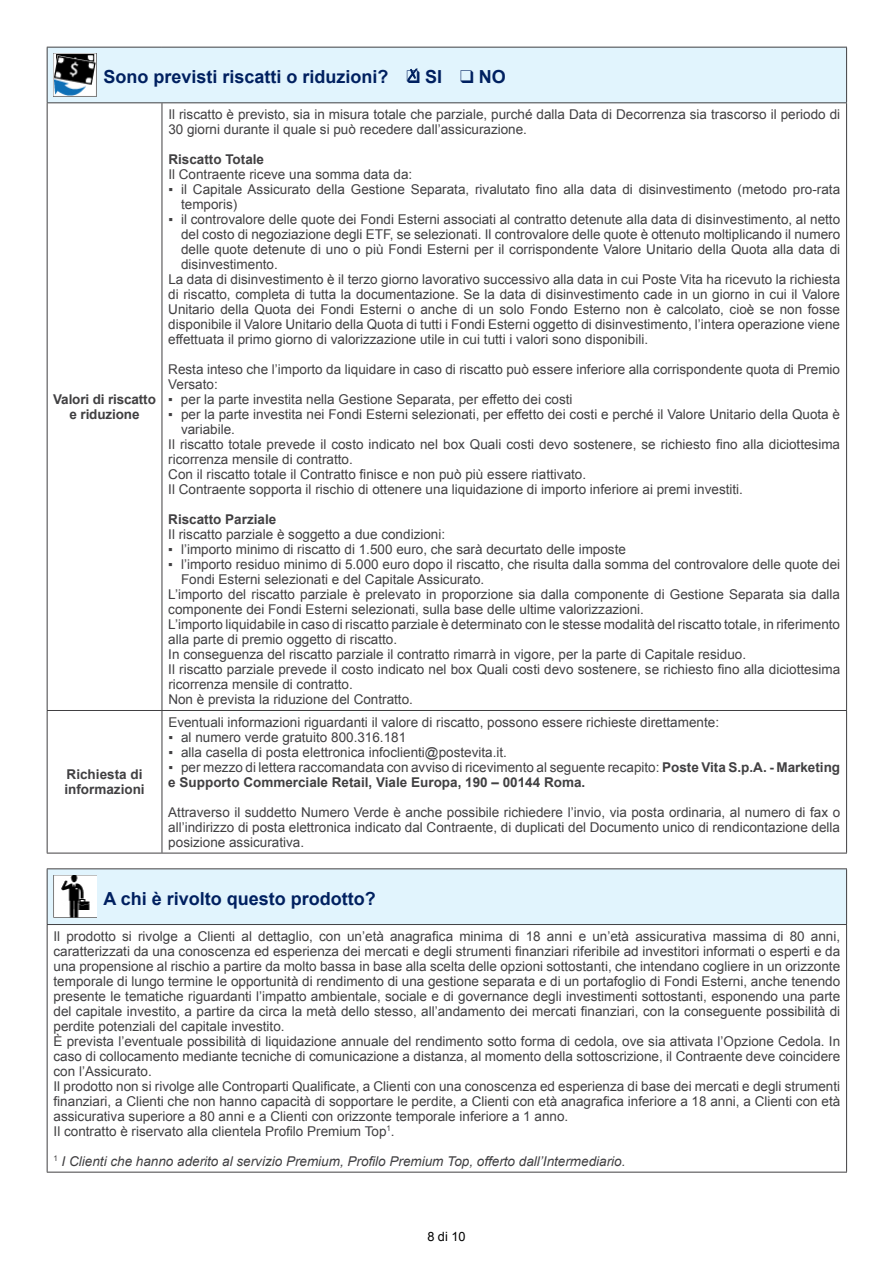
<style>
.page{position:relative;width:893px;height:1263px;background:#fff}
.page>*{position:absolute;margin:0;border:0;box-sizing:border-box;transform-origin:0 0}
.t1{font:700 18px "Arial";color:#002060}
.t2{font:13.5px/15px "Arial";color:#414042}
.t3{font:700 13.5px/15px "Arial";color:#414042}
.t4{font:italic 13.5px "Arial";color:#414042}
.t5{font:12.75px "Arial";color:#000}
.s1{font-weight:400}
</style>
<div class="page">
<div style="left:47px;top:47px;width:800px;height:56px;background:#e1f4fd"></div>
<hr style="left:47px;top:47px;width:115px;height:1px;background:#414042">
<hr style="left:47px;top:48px;width:1px;height:54px;background:#414042">
<hr style="left:162px;top:47px;width:685px;height:1px;background:#414042">
<hr style="left:846px;top:48px;width:1px;height:54px;background:#414042">
<hr style="left:47px;top:103px;width:1px;height:607px;background:#414042">
<hr style="left:47px;top:102px;width:115px;height:1px;background:#414042">
<hr style="left:162px;top:103px;width:1px;height:607px;background:#414042">
<hr style="left:162px;top:102px;width:685px;height:1px;background:#414042">
<hr style="left:846px;top:103px;width:1px;height:607px;background:#414042">
<hr style="left:47px;top:711px;width:1px;height:142px;background:#414042">
<hr style="left:47px;top:710px;width:115px;height:1px;background:#414042">
<hr style="left:47px;top:853px;width:115px;height:1px;background:#414042">
<hr style="left:162px;top:711px;width:1px;height:142px;background:#414042">
<hr style="left:162px;top:710px;width:685px;height:1px;background:#414042">
<hr style="left:846px;top:711px;width:1px;height:142px;background:#414042">
<hr style="left:162px;top:853px;width:685px;height:1px;background:#414042">
<img style="left:54px;top:54px;width:42px;height:42px">
<div style="left:47px;top:869px;width:800px;height:55px;background:#e1f4fd"></div>
<hr style="left:47px;top:868px;width:800px;height:1px;background:#414042">
<hr style="left:47px;top:869px;width:1px;height:55px;background:#414042">
<hr style="left:846px;top:869px;width:1px;height:55px;background:#414042">
<hr style="left:47px;top:924px;width:800px;height:1px;background:#414042">
<hr style="left:47px;top:925px;width:1px;height:247px;background:#414042">
<hr style="left:846px;top:925px;width:1px;height:247px;background:#414042">
<hr style="left:47px;top:1172px;width:800px;height:1px;background:#414042">
<img style="left:54px;top:875px;width:42px;height:43px">
<svg style="left:407px;top:68px;width:11px;height:13px"></svg>
<h1 class="t1" style="left:104px;top:65px;width:404px">Sono previsti riscatti o riduzioni? ❑ SI ❑ NO</h1>
<p class="t3" style="left:53px;top:392px;width:104px;text-align:center">Valori di riscatto e riduzione</p>
<p class="t3" style="left:64px;top:767px;width:82px">Richiesta di informazioni</p>
<p class="t2" style="left:168px;top:107px;width:673px">Il riscatto è previsto, sia in misura totale che parziale, purché dalla Data di Decorrenza sia trascorso il periodo di<br>30 giorni durante il quale si può recedere dall’assicurazione.</p>
<p class="t3" style="left:168px;top:152px;width:97px">Riscatto Totale</p>
<p class="t2" style="left:168px;top:167px;width:245px">Il Contraente riceve una somma data da:</p>
<p class="t2" style="left:181px;top:182px;width:661px;text-indent:-13px">▪ il Capitale Assicurato della Gestione Separata, rivalutato fino alla data di disinvestimento (metodo pro-rata temporis)</p>
<p class="t2" style="left:168px;top:212px;width:673px">▪ il controvalore delle quote dei Fondi Esterni associati al contratto detenute alla data di disinvestimento, al netto</p>
<p class="t2" style="left:181px;top:227px;width:661px">del costo di negoziazione degli ETF, se selezionati. Il controvalore delle quote è ottenuto moltiplicando il numero</p>
<p class="t2" style="left:181px;top:242px;width:661px">delle quote detenute di uno o più Fondi Esterni per il corrispondente Valore Unitario della Quota alla data di</p>
<p class="t2" style="left:181px;top:257px;width:98px">disinvestimento.</p>
<p class="t2" style="left:168px;top:272px;width:673px">La data di disinvestimento è il terzo giorno lavorativo successivo alla data in cui Poste Vita ha ricevuto la richiesta</p>
<p class="t2" style="left:168px;top:287px;width:673px">di riscatto, completa di tutta la documentazione. Se la data di disinvestimento cade in un giorno in cui il Valore</p>
<p class="t2" style="left:168px;top:302px;width:673px">Unitario della Quota dei Fondi Esterni o anche di un solo Fondo Esterno non è calcolato, cioè se non fosse</p>
<p class="t2" style="left:168px;top:317px;width:673px">disponibile il Valore Unitario della Quota di tutti i Fondi Esterni oggetto di disinvestimento, l’intera operazione viene</p>
<p class="t2" style="left:168px;top:332px;width:481px">effettuata il primo giorno di valorizzazione utile in cui tutti i valori sono disponibili.</p>
<p class="t2" style="left:168px;top:362px;width:673px">Resta inteso che l’importo da liquidare in caso di riscatto può essere inferiore alla corrispondente quota di Premio<br>Versato:</p>
<p class="t2" style="left:168px;top:392px;width:406px">▪ per la parte investita nella Gestione Separata, per effetto dei costi</p>
<p class="t2" style="left:168px;top:407px;width:673px">▪ per la parte investita nei Fondi Esterni selezionati, per effetto dei costi e perché il Valore Unitario della Quota è</p>
<p class="t2" style="left:181px;top:422px;width:56px">variabile.</p>
<p class="t2" style="left:168px;top:437px;width:673px">Il riscatto totale prevede il costo indicato nel box Quali costi devo sostenere, se richiesto fino alla diciottesima</p>
<p class="t2" style="left:168px;top:452px;width:186px">ricorrenza mensile di contratto.</p>
<p class="t2" style="left:168px;top:467px;width:419px">Con il riscatto totale il Contratto finisce e non può più essere riattivato.</p>
<p class="t2" style="left:168px;top:482px;width:576px">Il Contraente sopporta il rischio di ottenere una liquidazione di importo inferiore ai premi investiti.</p>
<p class="t3" style="left:168px;top:512px;width:110px">Riscatto Parziale</p>
<p class="t2" style="left:168px;top:527px;width:278px">Il riscatto parziale è soggetto a due condizioni:</p>
<p class="t2" style="left:168px;top:542px;width:459px">▪ l’importo minimo di riscatto di 1.500 euro, che sarà decurtato delle imposte</p>
<p class="t2" style="left:168px;top:557px;width:673px">▪ l’importo residuo minimo di 5.000 euro dopo il riscatto, che risulta dalla somma del controvalore delle quote dei</p>
<p class="t2" style="left:181px;top:572px;width:305px">Fondi Esterni selezionati e del Capitale Assicurato.</p>
<p class="t2" style="left:168px;top:587px;width:673px">L’importo del riscatto parziale è prelevato in proporzione sia dalla componente di Gestione Separata sia dalla</p>
<p class="t2" style="left:168px;top:602px;width:477px">componente dei Fondi Esterni selezionati, sulla base delle ultime valorizzazioni.</p>
<p class="t2" style="left:168px;top:617px;width:673px">L’importo liquidabile in caso di riscatto parziale è determinato con le stesse modalità del riscatto totale, in riferimento</p>
<p class="t2" style="left:168px;top:632px;width:230px">alla parte di premio oggetto di riscatto.</p>
<p class="t2" style="left:168px;top:647px;width:579px">In conseguenza del riscatto parziale il contratto rimarrà in vigore, per la parte di Capitale residuo.</p>
<p class="t2" style="left:168px;top:662px;width:673px">Il riscatto parziale prevede il costo indicato nel box Quali costi devo sostenere, se richiesto fino alla diciottesima</p>
<p class="t2" style="left:168px;top:677px;width:186px">ricorrenza mensile di contratto.</p>
<p class="t2" style="left:168px;top:692px;width:246px">Non è prevista la riduzione del Contratto.</p>
<p class="t2" style="left:168px;top:714px;width:552px">Eventuali informazioni riguardanti il valore di riscatto, possono essere richieste direttamente:</p>
<p class="t2" style="left:168px;top:729px;width:239px">▪ al numero verde gratuito 800.316.181</p>
<p class="t2" style="left:168px;top:744px;width:340px">▪ alla casella di posta elettronica infoclienti@postevita.it.</p>
<p class="t3" style="left:168px;top:760px;width:673px"><span class="s1">▪ per mezzo di lettera raccomandata con avviso di ricevimento al seguente recapito:</span> Poste Vita S.p.A. - Marketing e Supporto Commerciale Retail, Viale Europa, 190 – 00144 Roma.</p>
<p class="t2" style="left:168px;top:804px;width:673px;text-align:justify">Attraverso il suddetto Numero Verde è anche possibile richiedere l’invio, via posta ordinaria, al numero di fax o all’indirizzo di posta elettronica indicato dal Contraente, di duplicati del Documento unico di rendicontazione della posizione assicurativa.</p>
<h1 class="t1" style="left:104px;top:886px;width:274px">A chi è rivolto questo prodotto?</h1>
<p class="t2" style="left:54px;top:929px;width:788px">Il prodotto si rivolge a Clienti al dettaglio, con un’età anagrafica minima di 18 anni e un’età assicurativa massima di 80 anni, caratterizzati da una conoscenza ed esperienza dei mercati e degli strumenti finanziari riferibile ad investitori informati o esperti e da una propensione al rischio a partire da molto bassa in base alla scelta delle opzioni sottostanti, che intendano cogliere in un orizzonte temporale di lungo termine le opportunità di rendimento di una gestione separata e di un portafoglio di Fondi Esterni, anche tenendo presente le tematiche riguardanti l’impatto ambientale, sociale e di governance degli investimenti sottostanti, esponendo una parte del capitale investito, a partire da circa la metà dello stesso, all’andamento dei mercati finanziari, con la conseguente possibilità di perdite potenziali del capitale investito.<br>È prevista l’eventuale possibilità di liquidazione annuale del rendimento sotto forma di cedola, ove sia attivata l’Opzione Cedola. In caso di collocamento mediante tecniche di comunicazione a distanza, al momento della sottoscrizione, il Contraente deve coincidere con l’Assicurato.<br>Il prodotto non si rivolge alle Controparti Qualificate, a Clienti con una conoscenza ed esperienza di base dei mercati e degli strumenti finanziari, a Clienti che non hanno capacità di sopportare le perdite, a Clienti con età anagrafica inferiore a 18 anni, a Clienti con età assicurativa superiore a 80 anni e a Clienti con orizzonte temporale inferiore a 1 anno.<br>Il contratto è riservato alla clientela Profilo Premium Top<sup>1</sup>.</p>
<p class="t4" style="left:54px;top:1152px;width:573px"><sup>1</sup> I Clienti che hanno aderito al servizio Premium, Profilo Premium Top, offerto dall’Intermediario.</p>
<p class="t5" style="left:427px;top:1228px;width:40px">8 di 10</p>
</div>
